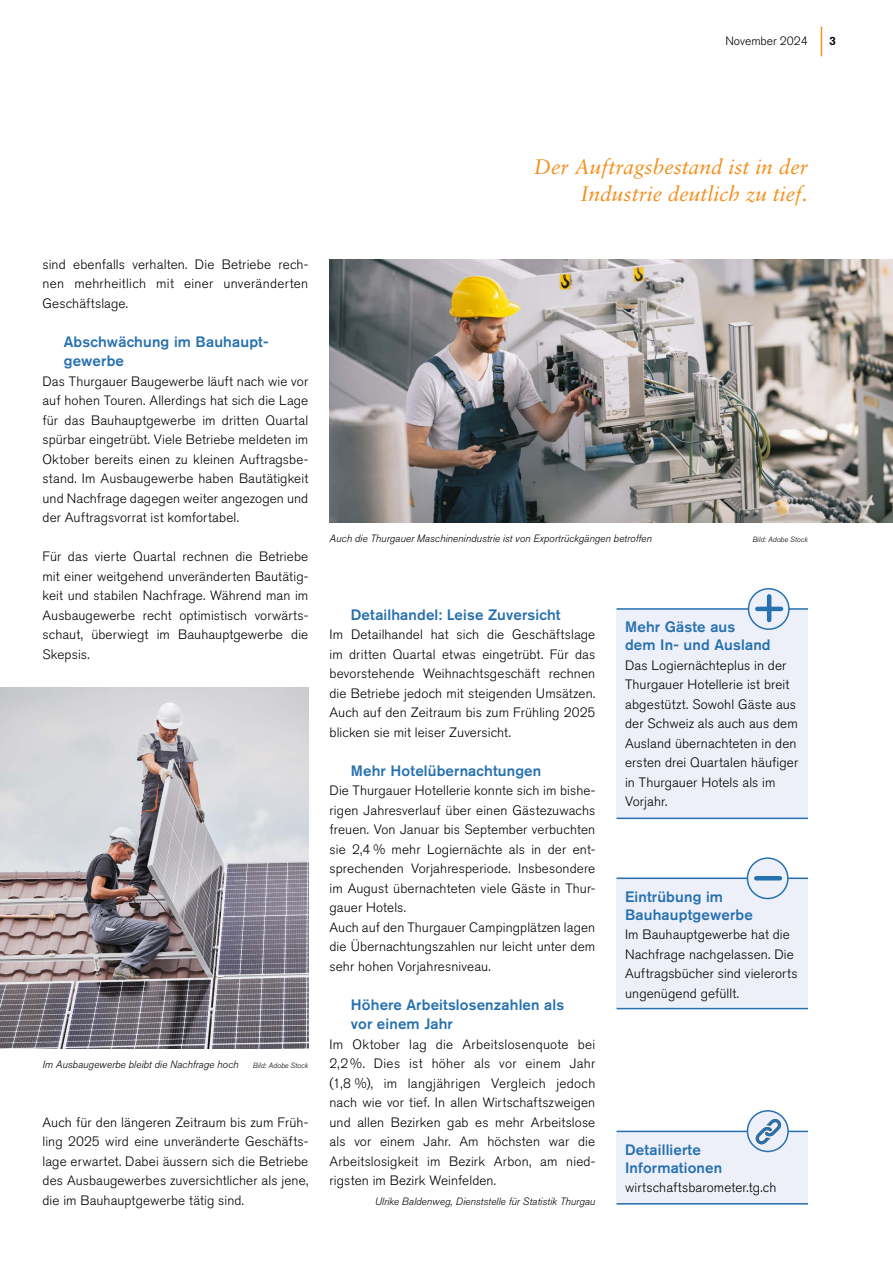
<style>
.page{position:relative;width:893px;height:1263px;background:#fff}
.page>*{position:absolute;margin:0;border:0;box-sizing:border-box;transform-origin:0 0}
.t1{font:italic 21px/27px "Sabon LT Pro";color:#f38f1c;text-align:right}
.t2{font:500 15px/18px "Akzidenz Grotesk Pro";letter-spacing:.01em;color:#2771b0}
.t3{font:300 13.5px/19.5px "Akzidenz Grotesk Pro";letter-spacing:.01em;color:#000;text-align:justify}
.t4{font:300 12px "Akzidenz Grotesk Pro";color:#000}
.t5{font:500 12px "Akzidenz Grotesk Pro";color:#000}
.t6{font:italic 300 10.5px "Akzidenz Grotesk Pro";color:#000}
.t7{font:italic 300 7.5px "Akzidenz Grotesk Pro";color:#000}
</style>
<div class="page">
<svg style="left:821px;top:27px;width:1px;height:29px"></svg>
<div style="left:617px;top:1131px;width:191px;height:74px;background:#edf0f8"></div>
<hr style="left:617px;top:1131px;width:191px;height:1px;background:#2771b0">
<hr style="left:617px;top:1203px;width:191px;height:1px;background:#2771b0">
<div style="left:747px;top:1111px;width:41px;height:40px;background:#edf0f8;border-radius:50%"></div>
<div style="left:747px;top:1110px;width:42px;height:42px;border:2px solid #2771b0;border-radius:50%"></div>
<svg style="left:755px;top:1118px;width:26px;height:27px"></svg>
<div style="left:617px;top:608px;width:191px;height:209px;background:#edf0f8"></div>
<hr style="left:617px;top:608px;width:191px;height:2px;background:#2771b0">
<hr style="left:617px;top:817px;width:191px;height:2px;background:#2771b0">
<svg style="left:748px;top:589px;width:41px;height:40px"></svg>
<div style="left:748px;top:588px;width:42px;height:42px;border:2px solid #2771b0;border-radius:50%"></div>
<hr style="left:757px;top:607px;width:24px;height:4px;background:#2771b0">
<hr style="left:767px;top:596px;width:4px;height:24px;background:#2771b0">
<div style="left:617px;top:878px;width:191px;height:131px;background:#edf0f8"></div>
<hr style="left:617px;top:877px;width:191px;height:2px;background:#2771b0">
<hr style="left:617px;top:1008px;width:191px;height:1px;background:#2771b0">
<div style="left:747px;top:858px;width:41px;height:40px;background:#edf0f8;border-radius:50%"></div>
<div style="left:747px;top:857px;width:42px;height:42px;border:2px solid #2771b0;border-radius:50%"></div>
<hr style="left:756px;top:876px;width:24px;height:4px;background:#2771b0">
<img style="left:0;top:687px;width:308px;height:362px">
<img style="left:330px;top:259px;width:563px;height:263px">
<p class="t4" style="left:725px;top:33px;width:84px">November 2024</p>
<p class="t5" style="left:829px;top:33px;width:8px">3</p>
<h1 class="t1" style="left:534px;top:152px;width:276px">Der Auftragsbestand ist in der<br>Industrie deutlich zu tief.</h1>
<p class="t3" style="left:43px;top:254px;width:267px">sind ebenfalls verhalten. Die Betriebe rech&shy;nen mehrheitlich mit einer unveränderten Geschäftslage.</p>
<p class="t2" style="left:64px;top:331px;width:206px;line-height:19.5px">Abschwächung im Bauhaupt&shy;gewerbe</p>
<p class="t3" style="left:43px;top:371px;width:267px">Das Thurgauer Baugewerbe läuft nach wie vor auf hohen Touren. Allerdings hat sich die Lage für das Bauhauptgewerbe im dritten Quartal spürbar eingetrübt. Viele Betriebe meldeten im Oktober bereits einen zu kleinen Auftragsbe&shy;stand. Im Ausbaugewerbe haben Bautätigkeit und Nachfrage dagegen weiter angezogen und der Auftragsvorrat ist komfortabel.</p>
<p class="t3" style="left:43px;top:547px;width:267px">Für das vierte Quartal rechnen die Betriebe mit einer weitgehend unveränderten Bautätig&shy;keit und stabilen Nachfrage. Während man im Ausbaugewerbe recht optimistisch vorwärts&shy;schaut, überwiegt im Bauhauptgewerbe die Skepsis.</p>
<p class="t6" style="left:43px;top:1058px;width:198px">Im Ausbaugewerbe bleibt die Nachfrage hoch</p>
<p class="t7" style="left:253px;top:1061px;width:57px">Bild: Adobe Stock</p>
<p class="t3" style="left:43px;top:1112px;width:267px">Auch für den längeren Zeitraum bis zum Früh&shy;ling 2025 wird eine unveränderte Geschäfts&shy;lage erwartet. Dabei äussern sich die Betriebe des Ausbaugewerbes zuversichtlicher als jene, die im Bauhauptgewerbe tätig sind.</p>
<p class="t6" style="left:330px;top:531px;width:324px">Auch die Thurgauer Maschinenindustrie ist von Exportrückgängen betroffen</p>
<p class="t7" style="left:752px;top:534px;width:57px">Bild: Adobe Stock</p>
<p class="t2" style="left:351px;top:605px;width:211px">Detailhandel: Leise Zuversicht</p>
<p class="t3" style="left:330px;top:625px;width:267px">Im Detailhandel hat sich die Geschäftslage im dritten Quartal etwas eingetrübt. Für das bevorstehende Weihnachtsgeschäft rechnen die Betriebe jedoch mit steigenden Umsätzen.<br>Auch auf den Zeitraum bis zum Frühling 2025 blicken sie mit leiser Zuversicht.</p>
<p class="t2" style="left:351px;top:761px;width:192px">Mehr Hotelübernachtungen</p>
<p class="t3" style="left:330px;top:781px;width:267px;text-align:left">Die Thurgauer Hotellerie konnte sich im bishe&shy;rigen Jahresverlauf über einen Gästezuwachs freuen. Von Januar bis September verbuchten sie 2,4 % mehr Logiernächte als in der ent&shy;sprechenden Vorjahresperiode. Insbesondere im August übernachteten viele Gäste in Thur&shy;gauer Hotels.<br>Auch auf den Thurgauer Campingplätzen lagen die Übernachtungszahlen nur leicht unter dem sehr hohen Vorjahresniveau.</p>
<p class="t2" style="left:351px;top:994px;width:215px;line-height:19.5px">Höhere Arbeitslosenzahlen als vor einem Jahr</p>
<p class="t3" style="left:330px;top:1034px;width:267px">Im Oktober lag die Arbeitslosenquote bei 2,2 %. Dies ist höher als vor einem Jahr (1,8 %), im langjährigen Vergleich jedoch nach wie vor tief. In allen Wirtschaftszweigen und allen Bezirken gab es mehr Arbeitslose als vor einem Jahr. Am höchsten war die Arbeitslosigkeit im Bezirk Arbon, am nied&shy;rigsten im Bezirk Weinfelden.</p>
<p class="t6" style="left:375px;top:1194px;width:222px">Ulrike Baldenweg, Dienststelle für Statistik Thurgau</p>
<p class="t2" style="left:625px;top:618px;width:147px">Mehr Gäste aus<br>dem In- und Ausland</p>
<p class="t3" style="left:625px;top:655px;width:175px;text-align:left">Das Logiernächteplus in der<br>Thurgauer Hotellerie ist breit abgestützt. Sowohl Gäste aus der Schweiz als auch aus dem<br>Ausland übernachteten in den ersten drei Quartalen häufiger in Thurgauer Hotels als im<br>Vorjahr.</p>
<p class="t2" style="left:625px;top:887px;width:129px">Eintrübung im<br>Bauhauptgewerbe</p>
<p class="t3" style="left:625px;top:925px;width:174px;text-align:left">Im Bauhauptgewerbe hat die<br>Nachfrage nachgelassen. Die<br>Auftragsbücher sind vielerorts ungenügend gefüllt.</p>
<p class="t2" style="left:625px;top:1140px;width:99px">Detaillierte<br>Informationen</p>
<p class="t3" style="left:625px;top:1178px;width:153px">wirtschaftsbarometer.tg.ch</p>
</div>
